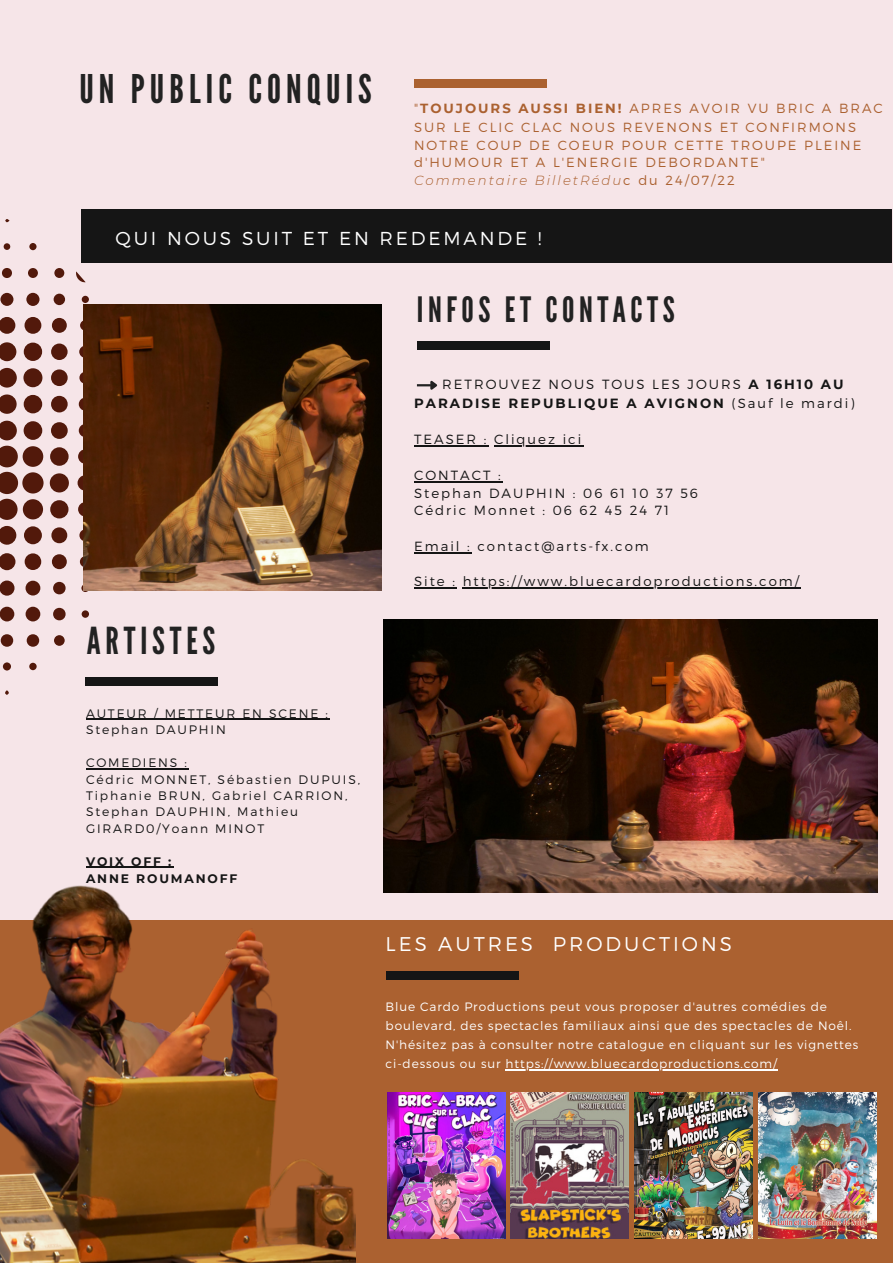
<style>
.page{position:relative;width:893px;height:1264px;background:#fff}
.page>*{position:absolute;margin:0;border:0;box-sizing:border-box;transform-origin:0 0}
.t1{font:39.45px "League Gothic";letter-spacing:.13em;color:#222}
.t2{font:37.2px "League Gothic";letter-spacing:.13em;color:#222}
.t3{font:34.95px "League Gothic";letter-spacing:.13em;color:#222}
.t4{font:300 19.8px "Montserrat";letter-spacing:.15em;color:#fff}
.t5{font:300 18.75px "Montserrat";letter-spacing:.15em;color:#fff}
.t6{font:300 13.35px/18.9px "Montserrat";letter-spacing:.15em;color:#151515}
.t7{font:300 13.2px/18px "Montserrat";letter-spacing:.15em;color:#ab6130}
.t8{font:italic 300 13.2px "Montserrat";letter-spacing:.15em;color:#ab6130}
.t9{font:300 12.3px/16.4px "Montserrat";letter-spacing:.15em;color:#151515}
.t10{font:700 12.3px "Montserrat";letter-spacing:.15em;color:#151515}
.t11{font:300 12.15px/19.2px "Montserrat";letter-spacing:.07em;color:#fff}
.s1{font-weight:700}
.s2{font-style:normal}
</style>
<div class="page">
<div style="left:0;top:0;width:892px;height:1262px;background:#f6e5e8"></div>
<div style="left:0;top:920px;width:892px;height:342px;background:#ab6130"></div>
<div style="left:22px;top:472px;width:22px;height:21px;background:#52190b;border-radius:50%"></div>
<div style="left:23px;top:446px;width:20px;height:21px;background:#52190b;border-radius:50%"></div>
<div style="left:23px;top:499px;width:20px;height:20px;background:#52190b;border-radius:50%"></div>
<svg style="left:0;top:420px;width:18px;height:100px"></svg>
<svg style="left:0;top:368px;width:17px;height:19px"></svg>
<svg style="left:0;top:394px;width:17px;height:20px"></svg>
<div style="left:50px;top:473px;width:19px;height:19px;background:#52190b;border-radius:50%"></div>
<div style="left:23px;top:368px;width:20px;height:19px;background:#52190b;border-radius:50%"></div>
<svg style="left:0;top:342px;width:16px;height:19px"></svg>
<svg style="left:0;top:526px;width:16px;height:18px"></svg>
<div style="left:24px;top:421px;width:18px;height:19px;background:#52190b;border-radius:50%"></div>
<div style="left:24px;top:395px;width:18px;height:18px;background:#52190b;border-radius:50%"></div>
<div style="left:50px;top:447px;width:19px;height:19px;background:#52190b;border-radius:50%"></div>
<div style="left:24px;top:342px;width:18px;height:19px;background:#52190b;border-radius:50%"></div>
<div style="left:50px;top:500px;width:18px;height:18px;background:#52190b;border-radius:50%"></div>
<div style="left:24px;top:526px;width:18px;height:18px;background:#52190b;border-radius:50%"></div>
<svg style="left:0;top:553px;width:15px;height:17px"></svg>
<svg style="left:0;top:317px;width:15px;height:17px"></svg>
<div style="left:24px;top:317px;width:17px;height:17px;background:#52190b;border-radius:50%"></div>
<div style="left:51px;top:422px;width:17px;height:17px;background:#52190b;border-radius:50%"></div>
<div style="left:51px;top:369px;width:17px;height:17px;background:#52190b;border-radius:50%"></div>
<div style="left:25px;top:553px;width:16px;height:17px;background:#52190b;border-radius:50%"></div>
<div style="left:51px;top:396px;width:17px;height:16px;background:#52190b;border-radius:50%"></div>
<div style="left:51px;top:343px;width:17px;height:17px;background:#52190b;border-radius:50%"></div>
<div style="left:51px;top:527px;width:16px;height:16px;background:#52190b;border-radius:50%"></div>
<svg style="left:77px;top:475px;width:16px;height:16px"></svg>
<div style="left:0;top:580px;width:15px;height:15px;background:#52190b;border-radius:50%"></div>
<div style="left:52px;top:318px;width:15px;height:15px;background:#52190b;border-radius:50%"></div>
<div style="left:52px;top:554px;width:15px;height:15px;background:#52190b;border-radius:50%"></div>
<div style="left:25px;top:580px;width:15px;height:15px;background:#52190b;border-radius:50%"></div>
<div style="left:25px;top:606px;width:15px;height:15px;background:#52190b;border-radius:50%"></div>
<div style="left:0;top:606px;width:14px;height:15px;background:#52190b;border-radius:50%"></div>
<div style="left:78px;top:502px;width:15px;height:14px;background:#52190b;border-radius:50%"></div>
<div style="left:78px;top:449px;width:15px;height:15px;background:#52190b;border-radius:50%"></div>
<div style="left:26px;top:293px;width:14px;height:13px;background:#52190b;border-radius:50%"></div>
<div style="left:79px;top:424px;width:13px;height:13px;background:#52190b;border-radius:50%"></div>
<svg style="left:79px;top:397px;width:13px;height:14px"></svg>
<div style="left:0;top:293px;width:14px;height:13px;background:#52190b;border-radius:50%"></div>
<div style="left:53px;top:582px;width:13px;height:12px;background:#52190b;border-radius:50%"></div>
<div style="left:53px;top:608px;width:13px;height:12px;background:#52190b;border-radius:50%"></div>
<div style="left:1px;top:634px;width:12px;height:12px;background:#52190b;border-radius:50%"></div>
<div style="left:27px;top:634px;width:12px;height:12px;background:#52190b;border-radius:50%"></div>
<div style="left:79px;top:346px;width:12px;height:12px;background:#52190b;border-radius:50%"></div>
<svg style="left:79px;top:529px;width:12px;height:12px"></svg>
<svg style="left:79px;top:372px;width:12px;height:12px"></svg>
<div style="left:54px;top:293px;width:11px;height:12px;background:#52190b;border-radius:50%"></div>
<div style="left:80px;top:556px;width:11px;height:11px;background:#52190b;border-radius:50%"></div>
<div style="left:54px;top:635px;width:11px;height:11px;background:#52190b;border-radius:50%"></div>
<svg style="left:80px;top:320px;width:11px;height:11px"></svg>
<div style="left:2px;top:268px;width:10px;height:10px;background:#52190b;border-radius:50%"></div>
<div style="left:54px;top:268px;width:10px;height:10px;background:#52190b;border-radius:50%"></div>
<div style="left:28px;top:268px;width:10px;height:10px;background:#52190b;border-radius:50%"></div>
<div style="left:3px;top:662px;width:8px;height:8px;background:#52190b;border-radius:50%"></div>
<svg style="left:81px;top:584px;width:8px;height:8px"></svg>
<svg style="left:29px;top:662px;width:8px;height:8px"></svg>
<div style="left:82px;top:610px;width:7px;height:8px;background:#52190b;border-radius:50%"></div>
<div style="left:29px;top:243px;width:8px;height:7px;background:#52190b;border-radius:50%"></div>
<div style="left:82px;top:296px;width:7px;height:7px;background:#52190b;border-radius:50%"></div>
<svg style="left:76px;top:271px;width:10px;height:12px"></svg>
<div style="left:4px;top:243px;width:6px;height:7px;background:#52190b;border-radius:50%"></div>
<svg style="left:5px;top:690px;width:4px;height:5px"></svg>
<svg style="left:5px;top:219px;width:5px;height:3px"></svg>
<div style="left:81px;top:210px;width:811px;height:53px;background:#151515"></div>
<img style="left:83px;top:304px;width:298px;height:286px">
<img style="left:384px;top:619px;width:493px;height:273px">
<div style="left:414px;top:80px;width:132px;height:8px;background:#ab6130"></div>
<div style="left:417px;top:342px;width:132px;height:7px;background:#151515"></div>
<div style="left:85px;top:677px;width:133px;height:8px;background:#151515"></div>
<div style="left:385px;top:971px;width:133px;height:8px;background:#151515"></div>
<img style="left:0;top:866px;width:356px;height:396px">
<img style="left:387px;top:1092px;width:118px;height:146px">
<img style="left:634px;top:1092px;width:118px;height:146px">
<img style="left:510px;top:1092px;width:118px;height:146px">
<img style="left:758px;top:1092px;width:118px;height:146px">
<hr style="left:414px;top:445px;width:74px;height:1px;background:#151515">
<hr style="left:494px;top:445px;width:63px;height:1px;background:#151515">
<svg style="left:557px;top:445px;width:26px;height:1px"></svg>
<hr style="left:414px;top:481px;width:88px;height:1px;background:#151515">
<hr style="left:414px;top:552px;width:58px;height:1px;background:#151515">
<hr style="left:414px;top:587px;width:43px;height:1px;background:#151515">
<hr style="left:462px;top:587px;width:339px;height:1px;background:#151515">
<svg style="left:417px;top:380px;width:21px;height:10px"></svg>
<hr style="left:86px;top:719px;width:244px;height:1px;background:#151515">
<hr style="left:86px;top:768px;width:103px;height:1px;background:#151515">
<hr style="left:86px;top:866px;width:87px;height:1px;background:#151515">
<hr style="left:505px;top:1069px;width:272px;height:1px;background:#fff">
<p class="t1" style="left:79px;top:66px;width:294px">UN PUBLIC CONQUIS</p>
<p class="t7" style="left:414px;top:99px;width:470px">"<span class="s1">TOUJOURS AUSSI BIEN!</span> APRES AVOIR VU BRIC A BRAC SUR LE CLIC CLAC NOUS REVENONS ET CONFIRMONS NOTRE COUP DE COEUR POUR CETTE TROUPE PLEINE d'HUMOUR ET A L'ENERGIE DEBORDANTE"</p>
<p class="t8" style="left:414px;top:172px;width:322px">Commentaire BilletRédu<span class="s2">c du 24/07/22</span></p>
<p class="t5" style="left:115px;top:226px;width:428px">QUI NOUS SUIT ET EN REDEMANDE !</p>
<p class="t3" style="left:417px;top:289px;width:259px">INFOS ET CONTACTS</p>
<p class="t2" style="left:87px;top:619px;width:130px">ARTISTES</p>
<p class="t9" style="left:86px;top:704px;width:243px">AUTEUR / METTEUR EN SCENE :<br>Stephan DAUPHIN</p>
<p class="t9" style="left:86px;top:754px;width:102px">COMEDIENS :</p>
<p class="t9" style="left:86px;top:770px;width:275px">Cédric MONNET, Sébastien DUPUIS,<br>Tiphanie BRUN, Gabriel CARRION,<br>Stephan DAUPHIN, Mathieu<br>GIRARD0/Yoann MINOT</p>
<p class="t10" style="left:86px;top:853px;width:87px">VOIX OFF :</p>
<p class="t10" style="left:86px;top:871px;width:153px">ANNE ROUMANOFF</p>
<p class="t6" style="left:414px;top:374px;width:442px;text-indent:28px">RETROUVEZ NOUS TOUS LES JOURS <span class="s1">A 16H10 AU<br>PARADISE REPUBLIQUE A AVIGNON</span> (Sauf le mardi)</p>
<p class="t6" style="left:414px;top:429px;width:169px">TEASER : Cliquez ici</p>
<p class="t6" style="left:414px;top:465px;width:88px">CONTACT :</p>
<p class="t6" style="left:414px;top:483px;width:285px">Stephan DAUPHIN : 06 61 10 37 56</p>
<p class="t6" style="left:414px;top:500px;width:256px">Cédric Monnet : 06 62 45 24 71</p>
<p class="t6" style="left:414px;top:536px;width:236px">Email : contact@arts-fx.com</p>
<p class="t6" style="left:414px;top:571px;width:386px">Site : https://www.bluecardoproductions.com/</p>
<p class="t4" style="left:385px;top:931px;width:348px">LES AUTRES PRODUCTIONS</p>
<p class="t11" style="left:385px;top:996px;width:474px">Blue Cardo Productions peut vous proposer d'autres comédies de boulevard, des spectacles familiaux ainsi que des spectacles de Noêl.<br>N'hésitez pas à consulter notre catalogue en cliquant sur les vignettes ci-dessous ou sur https://www.bluecardoproductions.com/</p>
</div>
